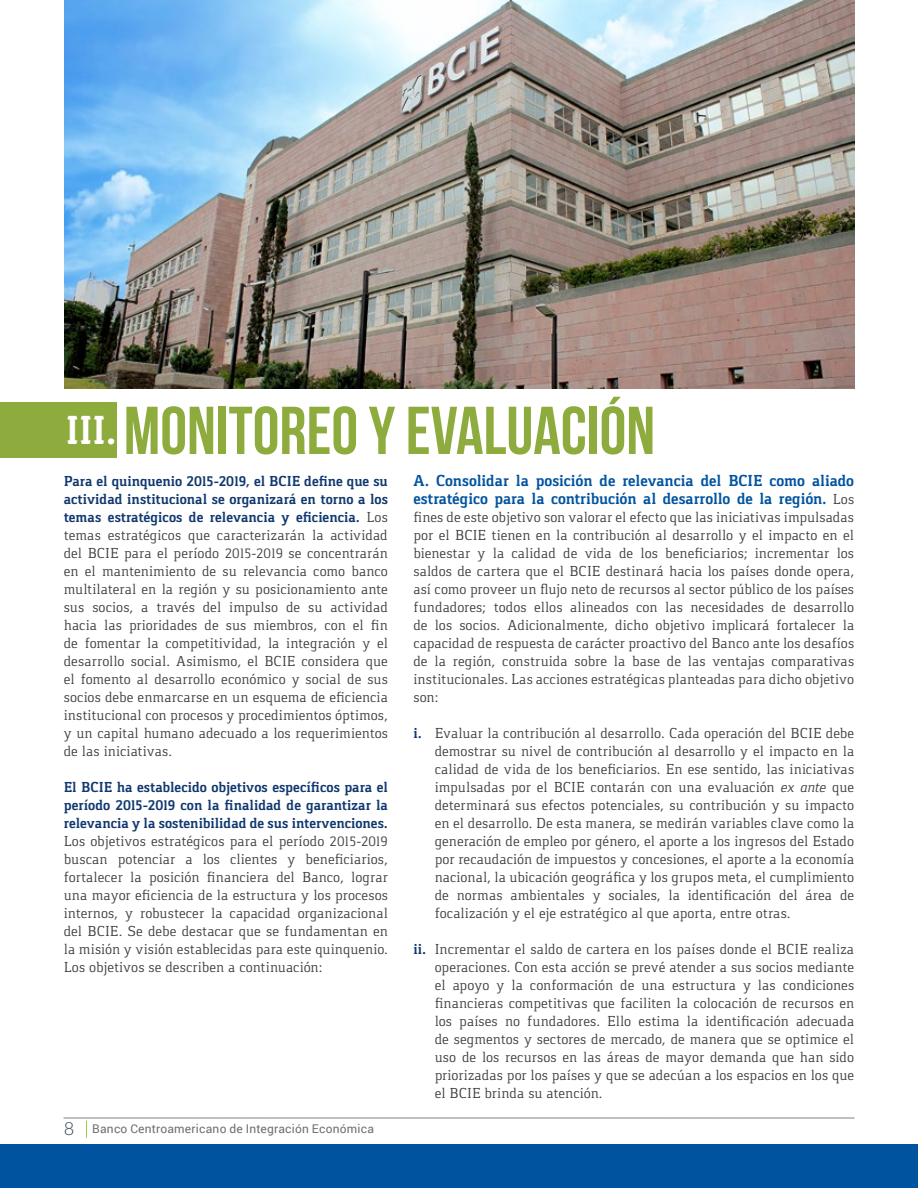
<style>
.page{position:relative;width:918px;height:1188px;background:#fff}
.page>*{position:absolute;margin:0;border:0;box-sizing:border-box;transform-origin:0 0}
.t1{font:67.5px "Bebas Neue";color:#8eab3e}
.t2{font:700 16.5px/18px "Gaspar";letter-spacing:-.005em;color:#00539f}
.t3{font:15px/18px "Gaspar";color:#414042;text-align:justify}
.t4{font:700 15px/18px "Gaspar";color:#11386f;text-align:justify}
.t5{font:12px "Roboto";letter-spacing:.02em;color:#6d6e71}
.s1{font-family:"Gaspar";font-weight:700;font-size:42px;color:#fff}
.s2{font-weight:700;color:#11386f}
.s3{font-family:"Aleo";font-weight:300;font-size:18px;color:#2e4255}
.s4{font-weight:400;font-size:15px;color:#414042}
.s5{font-style:italic}
</style>
<div class="page">
<svg style="left:64px;top:1117px;width:790px;height:21px"></svg>
<div style="left:0;top:1144px;width:918px;height:44px;background:#00539f"></div>
<div style="left:0;top:402px;width:117px;height:56px;background:#8eab3e"></div>
<img style="left:64px;top:0;width:790px;height:389px">
<h1 class="t1" style="left:65px;top:394px;width:591px"><span class="s1">III.</span> MONITOREO Y EVALUACIÓN</h1>
<p class="t3" style="left:64px;top:472px;width:326px"><span class="s2">Para el quinquenio 2015-2019, el BCIE define que su actividad institucional se organizará en torno a los temas estratégicos de relevancia y eficiencia.</span> Los temas estratégicos que caracterizarán la actividad del BCIE para el período 2015-2019 se concentrarán en el mantenimiento de su relevancia como banco multilateral en la región y su posicionamiento ante sus socios, a través del impulso de su actividad hacia las prioridades de sus miembros, con el fin de fomentar la competitividad, la integración y el desarrollo social. Asimismo, el BCIE considera que el fomento al desarrollo económico y social de sus socios debe enmarcarse en un esquema de eficiencia institucional con procesos y procedimientos óptimos, y un capital humano adecuado a los requerimientos de las iniciativas.</p>
<p class="t4" style="left:64px;top:778px;width:326px">El BCIE ha establecido objetivos específicos para el período 2015-2019 con la finalidad de garantizar la relevancia y la sostenibilidad de sus intervenciones.</p>
<p class="t3" style="left:64px;top:832px;width:326px">Los objetivos estratégicos para el período 2015-2019 buscan potenciar a los clientes y beneficiarios, fortalecer la posición financiera del Banco, lograr una mayor eficiencia de la estructura y los procesos internos, y robustecer la capacidad organizacional del BCIE. Se debe destacar que se fundamentan en la misión y visión establecidas para este quinquenio.<br>Los objetivos se describen a continuación:</p>
<p class="t5" style="left:64px;top:1121px;width:311px"><span class="s3">8</span> Banco Centroamericano de Integración Económica</p>
<p class="t2" style="left:413px;top:472px;width:442px">A. Consolidar la posición de relevancia del BCIE como aliado estratégico para la contribución al desarrollo de la región. <span class="s4">Los</span></p>
<p class="t3" style="left:413px;top:508px;width:442px">fines de este objetivo son valorar el efecto que las iniciativas impulsadas por el BCIE tienen en la contribución al desarrollo y el impacto en el bienestar y la calidad de vida de los beneficiarios; incrementar los saldos de cartera que el BCIE destinará hacia los países donde opera, así como proveer un flujo neto de recursos al sector público de los países fundadores; todos ellos alineados con las necesidades de desarrollo de los socios. Adicionalmente, dicho objetivo implicará fortalecer la capacidad de respuesta de carácter proactivo del Banco ante los desafíos de la región, construida sobre la base de las ventajas comparativas institucionales. Las acciones estratégicas planteadas para dicho objetivo son:</p>
<p class="t3" style="left:435px;top:724px;width:421px;text-indent:-21px"><span class="s2">i.</span> Evaluar la contribución al desarrollo. Cada operación del BCIE debe demostrar su nivel de contribución al desarrollo y el impacto en la calidad de vida de los beneficiarios. En ese sentido, las iniciativas impulsadas por el BCIE contarán con una evaluación <span class="s5">ex ante</span> que determinará sus efectos potenciales, su contribución y su impacto en el desarrollo. De esta manera, se medirán variables clave como la generación de empleo por género, el aporte a los ingresos del Estado por recaudación de impuestos y concesiones, el aporte a la economía nacional, la ubicación geográfica y los grupos meta, el cumplimiento de normas ambientales y sociales, la identificación del área de focalización y el eje estratégico al que aporta, entre otras.</p>
<p class="t3" style="left:435px;top:940px;width:421px;text-indent:-21px"><span class="s2">ii.</span> Incrementar el saldo de cartera en los países donde el BCIE realiza operaciones. Con esta acción se prevé atender a sus socios mediante el apoyo y la conformación de una estructura y las condiciones financieras competitivas que faciliten la colocación de recursos en los países no fundadores. Ello estima la identificación adecuada de segmentos y sectores de mercado, de manera que se optimice el uso de los recursos en las áreas de mayor demanda que han sido priorizadas por los países y que se adecúan a los espacios en los que el BCIE brinda su atención.</p>
</div>
